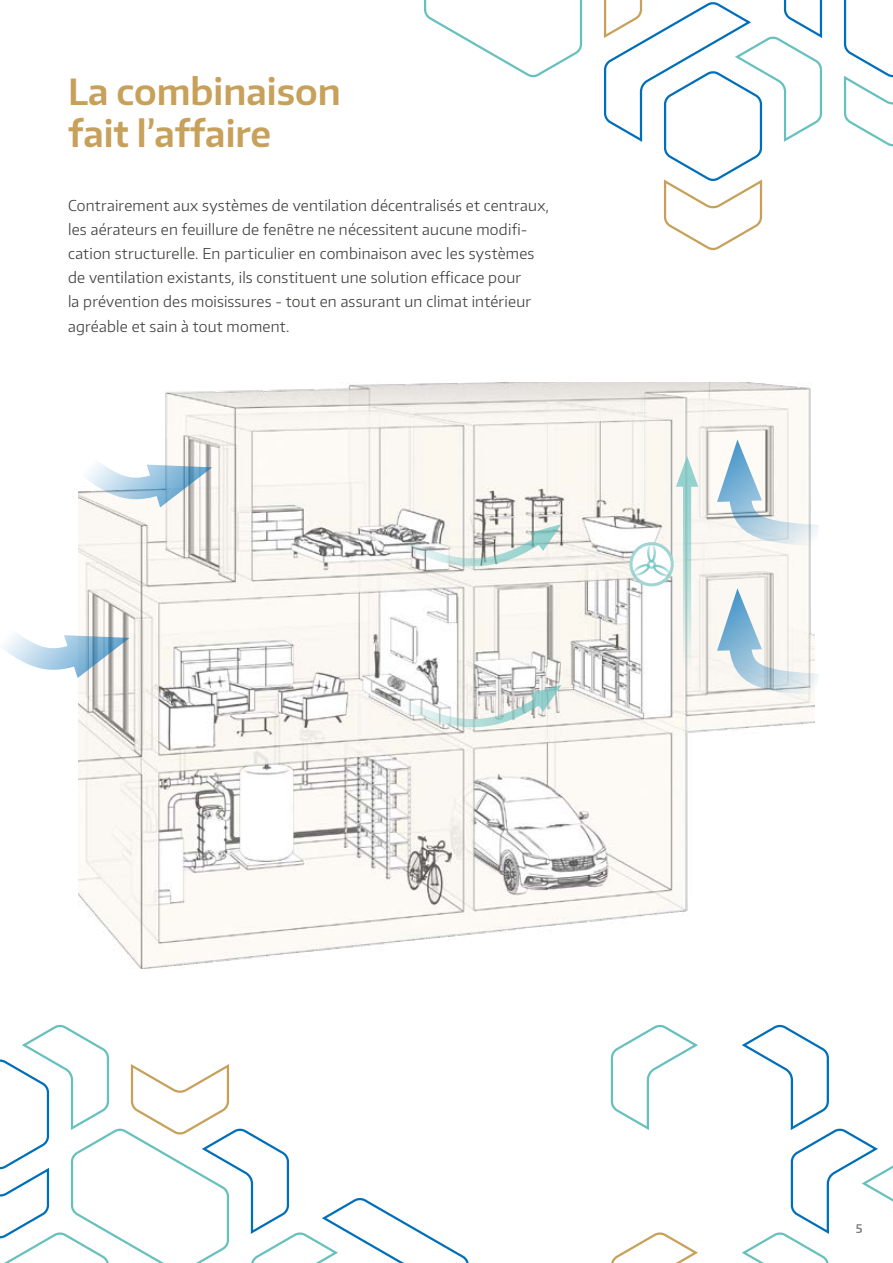
<style>
.page{position:relative;width:893px;height:1263px;background:#fff}
.page>*{position:absolute;margin:0;border:0;box-sizing:border-box;transform-origin:0 0}
.Headline_-_GOLD{font:600 36px "Encode Sans Normal";color:#c7a05a}
.Body__left__-_DARK{font:300 15px/24px "Encode Sans Normal";letter-spacing:.015em;color:#3c3c3b}
.t1{font:600 12px "Encode Sans Normal";color:#000}
</style>
<div class="page">
<svg style="left:610px;top:1024px;width:88px;height:106px"></svg>
<svg style="left:611px;top:1232px;width:87px;height:31px"></svg>
<svg style="left:0;top:1024px;width:469px;height:239px"></svg>
<svg style="left:741px;top:1024px;width:152px;height:239px"></svg>
<img style="left:79px;top:383px;width:735px;height:585px">
<svg style="left:424px;top:0;width:469px;height:251px"></svg>
<svg style="left:716px;top:588px;width:103px;height:109px"></svg>
<svg style="left:716px;top:439px;width:103px;height:109px"></svg>
<svg style="left:683px;top:487px;width:8px;height:182px"></svg>
<svg style="left:676px;top:456px;width:22px;height:31px"></svg>
<svg style="left:631px;top:544px;width:41px;height:41px"></svg>
<div style="left:629px;top:542px;width:45px;height:44px;border:3px solid #a0d5d3;border-radius:50%"></div>
<svg style="left:630px;top:562px;width:43px;height:14px"></svg>
<div style="left:647px;top:543px;width:9px;height:19px;border:2px solid #66c1be;border-radius:50%"></div>
<div style="left:647px;top:560px;width:9px;height:9px;border:2px solid #66c1be;border-radius:50%"></div>
<svg style="left:400px;top:684px;width:162px;height:45px"></svg>
<svg style="left:400px;top:523px;width:162px;height:45px"></svg>
<svg style="left:3px;top:627px;width:127px;height:51px"></svg>
<svg style="left:80px;top:457px;width:132px;height:50px"></svg>
<p class="Headline_-_GOLD" style="left:68px;top:68px;width:274px">La combinaison</p>
<p class="Headline_-_GOLD" style="left:68px;top:110px;width:205px">fait l’affaire</p>
<p class="Body__left__-_DARK" style="left:68px;top:193px;width:483px">Contrairement aux systèmes de ventilation décentralisés et centraux, les aérateurs en feuillure de fenêtre ne nécessitent aucune modifi&shy;cation structurelle. En particulier en combinaison avec les systèmes de ventilation existants, ils constituent une solution efficace pour<br>la prévention des moisissures - tout en assurant un climat intérieur agréable et sain à tout moment.</p>
<p class="t1" style="left:856px;top:1220px;width:8px">5</p>
</div>
